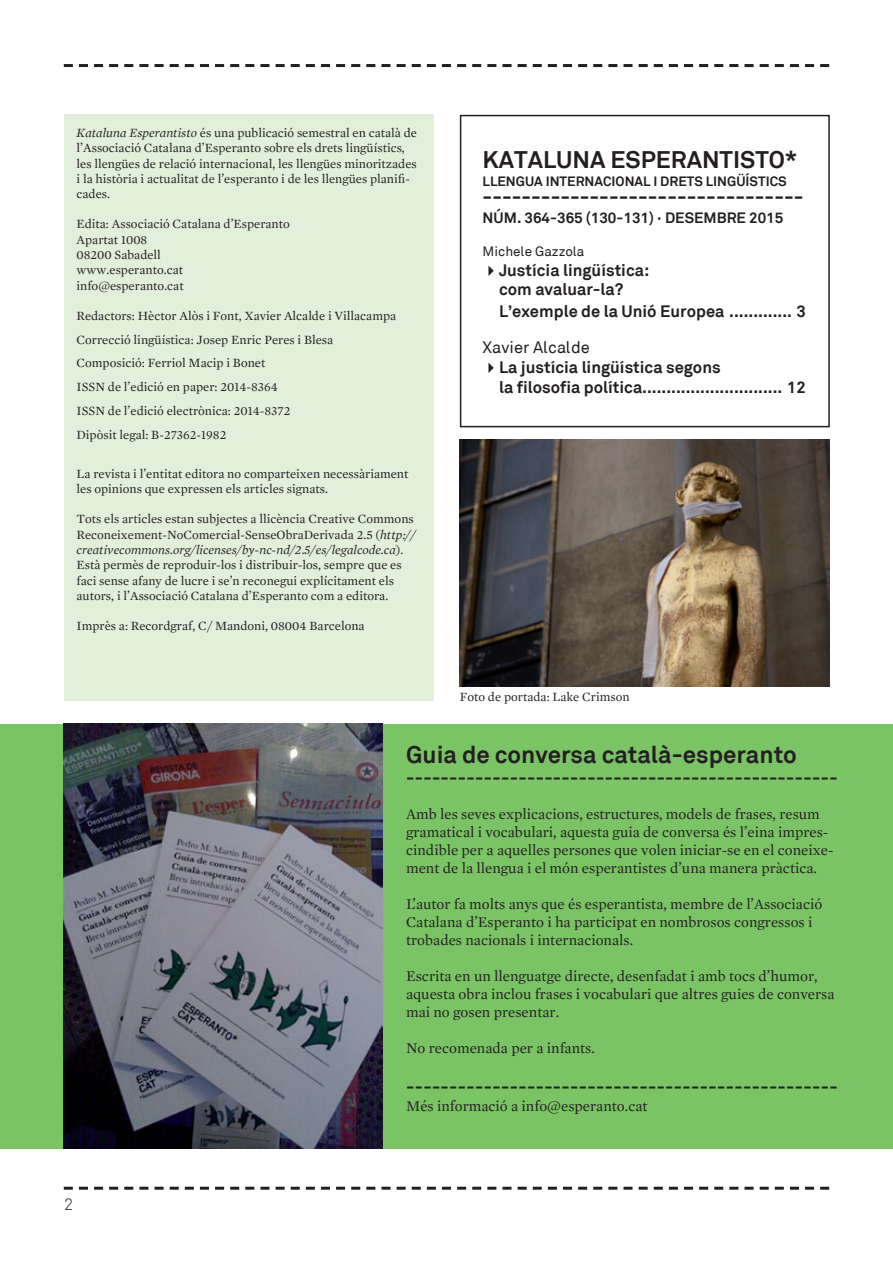
<style>
.page{position:relative;width:893px;height:1263px;background:#fff}
.page>*{position:absolute;margin:0;border:0;box-sizing:border-box;transform-origin:0 0}
.t1{font:700 24px "Akkurat Eo";color:#231f20}
.t2{font:700 21px "Akkurat Eo";color:#231f20}
.t3{font:700 18px "Akkurat Eo";color:#231f20}
.t4{font:700 16.5px/36px "Akkurat Eo";color:#231f20}
.t5{font:300 16.5px "Akkurat Eo";color:#231f20}
.t6{font:15px/18px "Mercury Eo Text G1 Roman";color:#231f20}
.t7{font:700 15px "Akkurat Eo";color:#231f20}
.t8{font:700 13.5px "Akkurat Eo";color:#231f20}
.t9{font:13.5px "Akkurat Eo";color:#231f20}
.t10{font:12.75px/15.3px "Mercury Eo Text G1 Roman";color:#231f20}
.t11{font:italic 12.75px "Mercury Eo Text G1";color:#231f20}
.s1{font-family:"Mercury Eo Text G1";font-style:italic}
.s2{font-family:"Mercury Eo Text G1 Roman";font-style:normal}
.s3{color:#fff}
.s4{font-weight:400}
</style>
<div class="page">
<svg style="left:64px;top:1187px;width:765px;height:3px"></svg>
<svg style="left:64px;top:64px;width:765px;height:3px"></svg>
<div style="left:64px;top:115px;width:370px;height:586px;background:#e2f0db"></div>
<div style="left:460px;top:115px;width:370px;height:312px;border:2px solid #231f20"></div>
<img style="left:460px;top:440px;width:369px;height:246px">
<div style="left:0;top:724px;width:893px;height:424px;background:#7bc465"></div>
<img style="left:64px;top:724px;width:318px;height:424px">
<p class="t10" style="left:77px;top:125px;width:342px"><span class="s1">Kataluna Esperantisto</span> és una publicació semestral en català de l’Associació Catalana d’Esperanto sobre els drets lingüístics, les llengües de relació internacional, les llengües minoritzades i la història i actualitat de l’esperanto i de les llengües planifi&shy;cades.</p>
<p class="t10" style="left:77px;top:217px;width:215px">Edita: Associació Catalana d’Esperanto<br>Apartat 1008<br>08200 Sabadell<br>www.esperanto.cat info@esperanto.cat</p>
<p class="t10" style="left:77px;top:304px;width:321px;line-height:23.9px">Redactors: Hèctor Alòs i Font, Xavier Alcalde i Villacampa Correcció lingüística: Josep Enric Peres i Blesa Composició: Ferriol Macip i Bonet<br>ISSN de l’edició en paper: 2014-8364<br>ISSN de l’edició electrònica: 2014-8372<br>Dipòsit legal: B-27362-1982</p>
<p class="t10" style="left:77px;top:466px;width:333px">La revista i l’entitat editora no comparteixen necessàriament les opinions que expressen els articles signats.</p>
<p class="t10" style="left:77px;top:512px;width:341px">Tots els articles estan subjectes a llicència Creative Commons<br>Reconeixement-NoComercial-SenseObraDerivada 2.5 (<span class="s1">http://</span></p>
<p class="t11" style="left:77px;top:542px;width:328px">creativecommons.org/licenses/by-nc-nd/2.5/es/legalcode.ca<span class="s2">).</span></p>
<p class="t10" style="left:77px;top:557px;width:327px">Està permès de reproduir-los i distribuir-los, sempre que es faci sense afany de lucre i se’n reconegui explícitament els autors, i l’Associació Catalana d’Esperanto com a editora.</p>
<p class="t10" style="left:77px;top:618px;width:290px">Imprès a: Recordgraf, C/ Mandoni, 08004 Barcelona</p>
<h1 class="t1" style="left:483px;top:144px;width:316px">KATALUNA ESPERANTISTO*</h1>
<p class="t8" style="left:483px;top:172px;width:306px">LLENGUA INTERNACIONAL I DRETS LINGÜÍSTICS</p>
<h2 class="t2" style="left:483px;top:183px;width:322px">---------------------------------</h2>
<p class="t7" style="left:483px;top:209px;width:302px">NÚM. 364-365 (130-131) · DESEMBRE 2015</p>
<p class="t9" style="left:483px;top:243px;width:103px">Michele Gazzola</p>
<p class="t4" style="left:483px;top:252px;width:168px">✔Justícia lingüística:</p>
<p class="t4" style="left:483px;top:272px;width:142px"><span class="s3">✔</span>com avaluar-la?</p>
<p class="t4" style="left:483px;top:293px;width:325px"><span class="s3">✔</span>L’exemple de la Unió Europea ............. 3<br><span class="s4">Xavier Alcalde</span></p>
<p class="t4" style="left:483px;top:349px;width:240px">✔La justícia lingüística segons</p>
<p class="t4" style="left:483px;top:369px;width:325px"><span class="s3">✔</span>la filosofia política............................. 12</p>
<p class="t10" style="left:460px;top:689px;width:171px">Foto de portada: Lake Crimson</p>
<p class="t5" style="left:64px;top:1194px;width:11px">2</p>
<h1 class="t1" style="left:406px;top:739px;width:392px">Guia de conversa català-esperanto</h1>
<h3 class="t3" style="left:406px;top:766px;width:433px">--------------------------------------------------</h3>
<p class="t6" style="left:406px;top:805px;width:429px">Amb les seves explicacions, estructures, models de frases, resum gramatical i vocabulari, aquesta guia de conversa és l’eina impres&shy;cindible per a aquelles persones que volen iniciar-se en el coneixe&shy;ment de la llengua i el món esperantistes d’una manera pràctica.</p>
<p class="t6" style="left:406px;top:895px;width:418px">L’autor fa molts anys que és esperantista, membre de l’Associació<br>Catalana d’Esperanto i ha participat en nombrosos congressos i trobades nacionals i internacionals.</p>
<p class="t6" style="left:406px;top:967px;width:430px">Escrita en un llenguatge directe, desenfadat i amb tocs d’humor, aquesta obra inclou frases i vocabulari que altres guies de conversa mai no gosen presentar.</p>
<p class="t6" style="left:406px;top:1039px;width:190px">No recomenada per a infants.</p>
<h3 class="t3" style="left:406px;top:1075px;width:433px">--------------------------------------------------</h3>
<p class="t6" style="left:406px;top:1097px;width:243px">Més informació a info@esperanto.cat</p>
</div>
